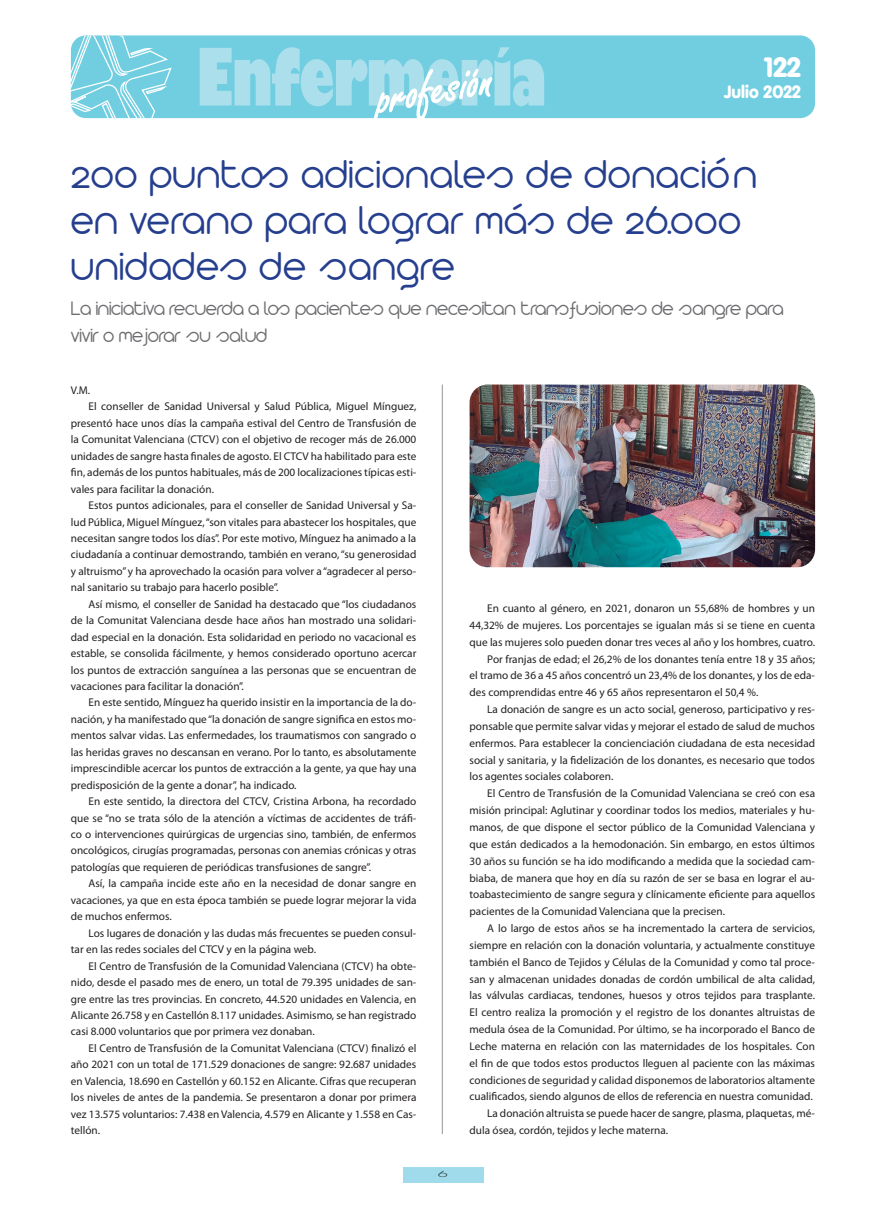
<style>
.page{position:relative;width:886px;height:1205px;background:#fff}
.page>*{position:absolute;margin:0;border:0;box-sizing:border-box;transform-origin:0 0}
.t1{font:300 43.75px/46.2px "Arista 2.0 Alternate";letter-spacing:.02em;color:#253f8e}
.t2{font:900 27.5px "VAG Rounded";color:#fff}
.t3{font:300 21.25px/27.5px "Arista 2.0 Alternate";letter-spacing:-.01em;color:#6c6d70}
.t4{font:900 17.5px "VAG Rounded";color:#fff}
.t5{font:11.25px/16.5px "Myriad Pro";color:#231f20;text-align:justify}
.t6{font:11.25px "Myriad Pro";color:#231f20}
.t7{font:300 8.12px "Futura";color:#231f20;scale:2 1}
</style>
<div class="page">
<div style="left:71px;top:35px;width:744px;height:83px;background:#71cee1;border-radius:15px"></div>
<svg style="left:71px;top:35px;width:102px;height:83px"></svg>
<svg style="left:200px;top:47px;width:344px;height:72px"></svg>
<div style="left:403px;top:1167px;width:80px;height:15px;background:#9fdbea"></div>
<hr style="left:442px;top:384px;width:1px;height:750px;background:#a8a9ad">
<img style="left:469px;top:384px;width:346px;height:183px">
<p class="t2" style="left:764px;top:50px;width:38px">122</p>
<p class="t4" style="left:724px;top:81px;width:78px">Julio 2022</p>
<p class="t1" style="left:71px;top:150px;width:687px">200 puntos adicionales de donación</p>
<p class="t1" style="left:71px;top:196px;width:672px">en verano para lograr más de 26.000 unidades de sangre</p>
<p class="t3" style="left:71px;top:294px;width:714px">La iniciativa recuerda a los pacientes que necesitan transfusiones de sangre para vivir o mejorar su salud</p>
<p class="t6" style="left:71px;top:384px;width:21px">V.M.</p>
<p class="t5" style="left:71px;top:398px;width:347px;text-indent:18px">El conseller de Sanidad Universal y Salud Pública, Miguel Mínguez, presentó hace unos días la campaña estival del Centro de Transfusión de la Comunitat Valenciana (CTCV) con el objetivo de recoger más de 26.000 unidades de sangre hasta finales de agosto. El CTCV ha habilitado para este fin, además de los puntos habituales, más de 200 localizaciones típicas esti&shy;vales para facilitar la donación.</p>
<p class="t5" style="left:71px;top:497px;width:347px;text-indent:18px">Estos puntos adicionales, para el conseller de Sanidad Universal y Sa&shy;lud Pública, Miguel Mínguez, “son vitales para abastecer los hospitales, que necesitan sangre todos los días”. Por este motivo, Mínguez ha animado a la ciudadanía a continuar demostrando, también en verano, “su generosidad y altruismo” y ha aprovechado la ocasión para volver a “agradecer al perso&shy;nal sanitario su trabajo para hacerlo posible”.</p>
<p class="t5" style="left:71px;top:596px;width:347px;text-indent:18px">Así mismo, el conseller de Sanidad ha destacado que “los ciudadanos de la Comunitat Valenciana desde hace años han mostrado una solidari&shy;dad especial en la donación. Esta solidaridad en periodo no vacacional es estable, se consolida fácilmente, y hemos considerado oportuno acercar los puntos de extracción sanguínea a las personas que se encuentran de vacaciones para facilitar la donación”.</p>
<p class="t5" style="left:71px;top:694px;width:347px;text-indent:18px">En este sentido, Mínguez ha querido insistir en la importancia de la do&shy;nación, y ha manifestado que “la donación de sangre significa en estos mo&shy;mentos salvar vidas. Las enfermedades, los traumatismos con sangrado o las heridas graves no descansan en verano. Por lo tanto, es absolutamente imprescindible acercar los puntos de extracción a la gente, ya que hay una predisposición de la gente a donar”, ha indicado.</p>
<p class="t5" style="left:71px;top:793px;width:347px;text-indent:18px">En este sentido, la directora del CTCV, Cristina Arbona, ha recordado que se “no se trata sólo de la atención a víctimas de accidentes de tráfi&shy;co o intervenciones quirúrgicas de urgencias sino, también, de enfermos oncológicos, cirugías programadas, personas con anemias crónicas y otras patologías que requieren de periódicas transfusiones de sangre”.</p>
<p class="t5" style="left:71px;top:875px;width:347px;text-indent:18px">Así, la campaña incide este año en la necesidad de donar sangre en vacaciones, ya que en esta época también se puede lograr mejorar la vida de muchos enfermos.</p>
<p class="t5" style="left:71px;top:925px;width:347px;text-indent:18px">Los lugares de donación y las dudas más frecuentes se pueden consul&shy;tar en las redes sociales del CTCV y en la página web.</p>
<p class="t5" style="left:71px;top:958px;width:347px;text-indent:18px">El Centro de Transfusión de la Comunidad Valenciana (CTCV) ha obte&shy;nido, desde el pasado mes de enero, un total de 79.395 unidades de san&shy;gre entre las tres provincias. En concreto, 44.520 unidades en Valencia, en Alicante 26.758 y en Castellón 8.117 unidades. Asimismo, se han registrado casi 8.000 voluntarios que por primera vez donaban.</p>
<p class="t5" style="left:71px;top:1040px;width:347px;text-indent:18px">El Centro de Transfusión de la Comunitat Valenciana (CTCV) finalizó el año 2021 con un total de 171.529 donaciones de sangre: 92.687 unidades en Valencia, 18.690 en Castellón y 60.152 en Alicante. Cifras que recuperan los niveles de antes de la pandemia. Se presentaron a donar por primera vez 13.575 voluntarios: 7.438 en Valencia, 4.579 en Alicante y 1.558 en Cas&shy;tellón.</p>
<p class="t7" style="left:438px;top:1169px;width:7px">6</p>
<p class="t5" style="left:469px;top:600px;width:347px;line-height:16.9px;text-indent:18px">En cuanto al género, en 2021, donaron un 55,68% de hombres y un 44,32% de mujeres. Los porcentajes se igualan más si se tiene en cuenta que las mujeres solo pueden donar tres veces al año y los hombres, cuatro.</p>
<p class="t5" style="left:469px;top:650px;width:347px;line-height:16.9px;text-indent:18px">Por franjas de edad; el 26,2% de los donantes tenía entre 18 y 35 años; el tramo de 36 a 45 años concentró un 23,4% de los donantes, y los de eda&shy;des comprendidas entre 46 y 65 años representaron el 50,4 %.</p>
<p class="t5" style="left:469px;top:701px;width:347px;line-height:16.9px;text-indent:18px">La donación de sangre es un acto social, generoso, participativo y res&shy;ponsable que permite salvar vidas y mejorar el estado de salud de muchos enfermos. Para establecer la concienciación ciudadana de esta necesidad social y sanitaria, y la fidelización de los donantes, es necesario que todos los agentes sociales colaboren.</p>
<p class="t5" style="left:469px;top:785px;width:347px;line-height:16.9px;text-indent:18px">El Centro de Transfusión de la Comunidad Valenciana se creó con esa misión principal: Aglutinar y coordinar todos los medios, materiales y hu&shy;manos, de que dispone el sector público de la Comunidad Valenciana y que están dedicados a la hemodonación. Sin embargo, en estos últimos 30 años su función se ha ido modificando a medida que la sociedad cam&shy;biaba, de manera que hoy en día su razón de ser se basa en lograr el au&shy;toabastecimiento de sangre segura y clínicamente eficiente para aquellos pacientes de la Comunidad Valenciana que la precisen.</p>
<p class="t5" style="left:469px;top:920px;width:347px;line-height:16.9px;text-indent:18px">A lo largo de estos años se ha incrementado la cartera de servicios, siempre en relación con la donación voluntaria, y actualmente constituye también el Banco de Tejidos y Células de la Comunidad y como tal proce&shy;san y almacenan unidades donadas de cordón umbilical de alta calidad, las válvulas cardiacas, tendones, huesos y otros tejidos para trasplante.<br>El centro realiza la promoción y el registro de los donantes altruistas de medula ósea de la Comunidad. Por último, se ha incorporado el Banco de Leche materna en relación con las maternidades de los hospitales. Con el fin de que todos estos productos lleguen al paciente con las máximas condiciones de seguridad y calidad disponemos de laboratorios altamente cualificados, siendo algunos de ellos de referencia en nuestra comunidad.</p>
<p class="t5" style="left:469px;top:1105px;width:347px;line-height:16.9px;text-indent:18px">La donación altruista se puede hacer de sangre, plasma, plaquetas, mé&shy;dula ósea, cordón, tejidos y leche materna.</p>
</div>
